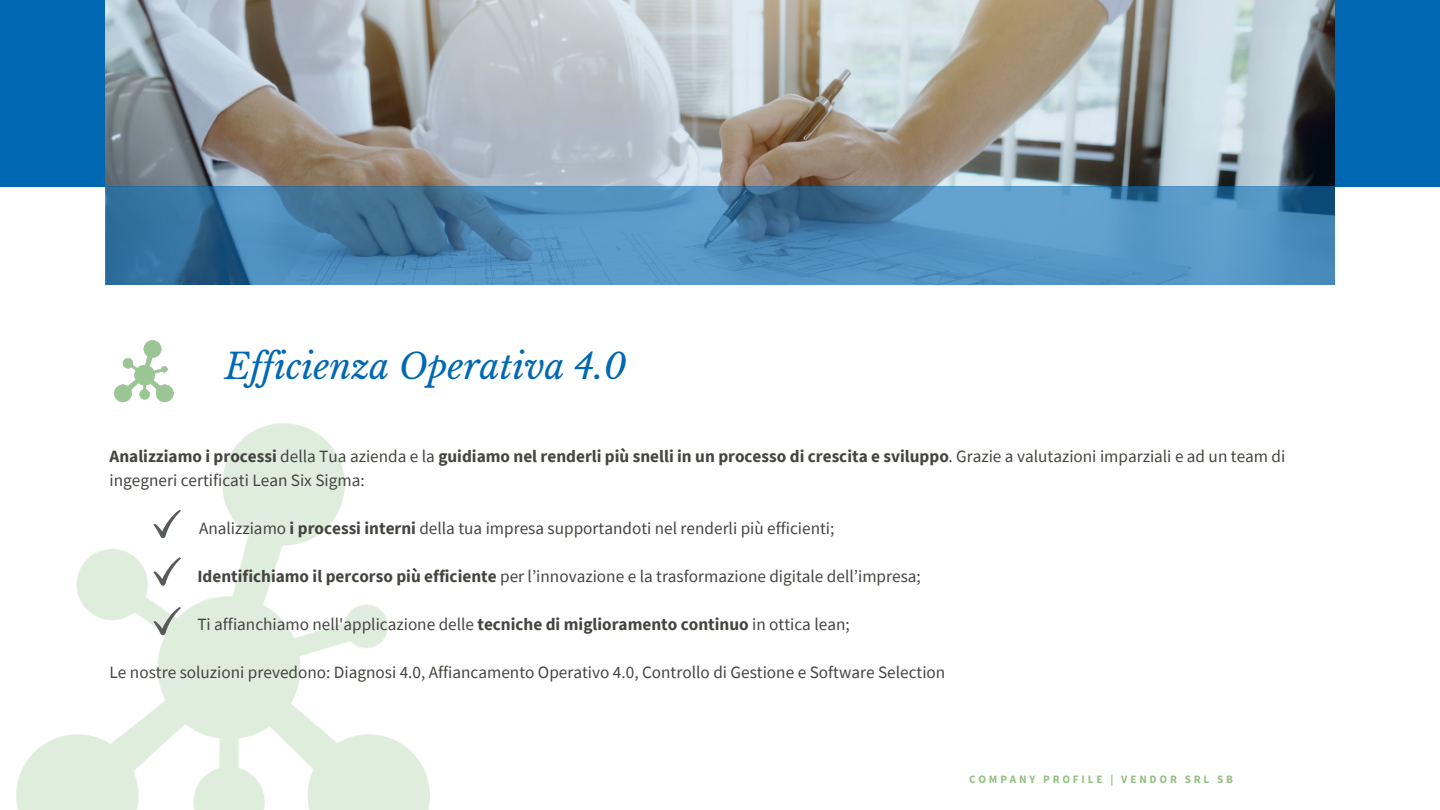
<style>
.page{position:relative;width:1440px;height:810px;background:#fff}
.page>*{position:absolute;margin:0;border:0;box-sizing:border-box;transform-origin:0 0}
.t1{font:italic 35px "Libre Baskerville";color:#0068b2}
.t2{font:17.2px/24px "Source Sans Pro";color:#444440}
.t3{font:700 11.2px "Source Sans Pro";letter-spacing:.25em;color:#93bf83}
.s1{font-weight:700}
</style>
<div class="page">
<div style="left:0;top:0;width:1440px;height:187px;background:#0068b2"></div>
<img style="left:16px;top:423px;width:414px;height:387px">
<svg style="left:153px;top:510px;width:28px;height:28px"></svg>
<svg style="left:153px;top:557px;width:28px;height:29px"></svg>
<svg style="left:153px;top:607px;width:28px;height:28px"></svg>
<img style="left:114px;top:340px;width:60px;height:63px">
<img style="left:106px;top:0;width:1228px;height:187px">
<svg style="left:106px;top:187px;width:1228px;height:98px;background:#4b88b4"></svg>
<h1 class="t1" style="left:225px;top:345px;width:403px">Efficienza Operativa 4.0</h1>
<p class="t2" style="left:110px;top:444px;width:1177px"><span class="s1">Analizziamo i processi</span> della Tua azienda e la <span class="s1">guidiamo nel renderli più snelli in un processo di crescita e sviluppo</span>. Grazie a valutazioni imparziali e ad un team di ingegneri certificati Lean Six Sigma:</p>
<p class="t2" style="left:199px;top:516px;width:637px">Analizziamo <span class="s1">i processi interni</span> della tua impresa supportandoti nel renderli più efficienti;</p>
<p class="t2" style="left:197px;top:564px;width:725px"><span class="s1">Identifichiamo il percorso più efficiente</span> per l’innovazione e la trasformazione digitale dell’impresa;</p>
<p class="t2" style="left:197px;top:612px;width:654px">Ti affianchiamo nell'applicazione delle <span class="s1">tecniche di miglioramento continuo</span> in ottica lean;</p>
<p class="t2" style="left:110px;top:660px;width:837px">Le nostre soluzioni prevedono: Diagnosi 4.0, Affiancamento Operativo 4.0, Controllo di Gestione e Software Selection</p>
<p class="t3" style="left:969px;top:771px;width:265px">COMPANY PROFILE | VENDOR SRL SB</p>
</div>
